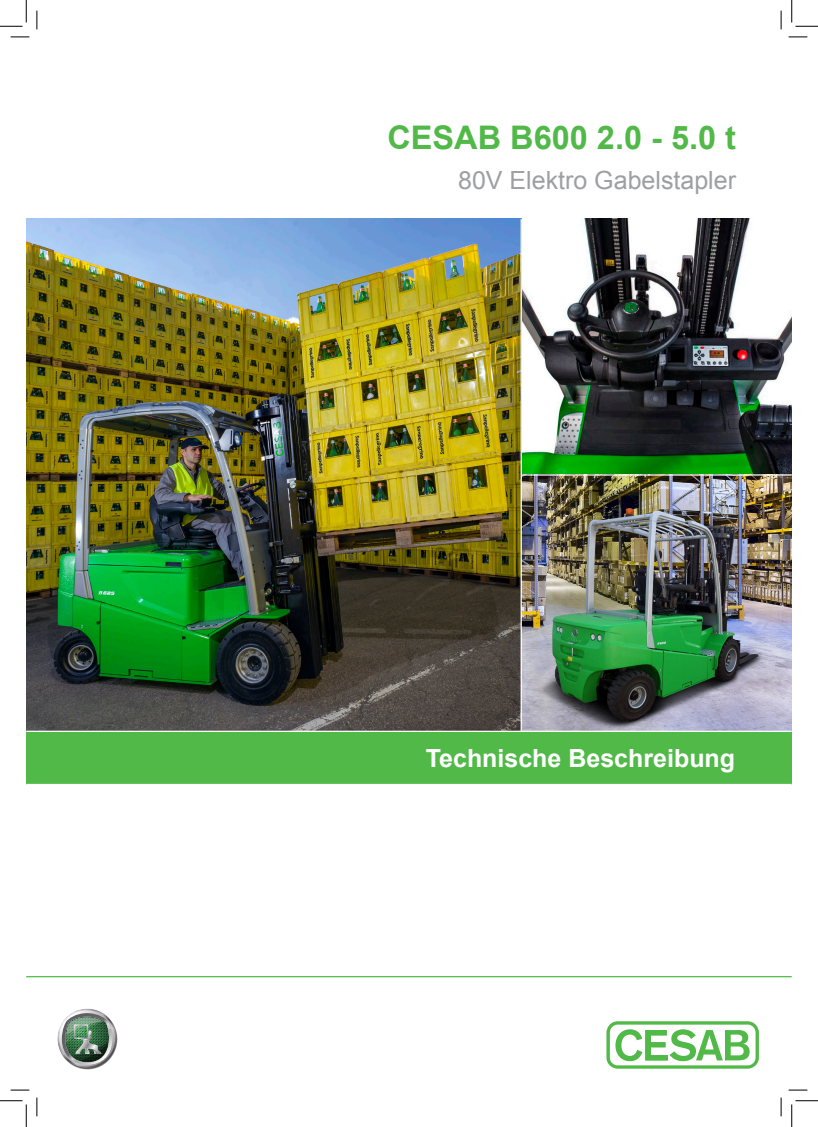
<style>
.page{position:relative;width:818px;height:1127px;background:#fff}
.page>*{position:absolute;margin:0;border:0;box-sizing:border-box;transform-origin:0 0}
.t1{font:700 32.5px "Arial";color:#51b948}
.t2{font:700 25px "Arial";color:#fff}
.t3{font:25px "Arial";color:#9d9fa2}
</style>
<div class="page">
<img style="left:26px;top:219px;width:766px;height:511px">
<div style="left:26px;top:731px;width:766px;height:53px;background:#51b948"></div>
<hr style="left:26px;top:783px;width:766px;height:2px;background:#fff">
<hr style="left:26px;top:975px;width:766px;height:2px;background:#51b948">
<hr style="left:521px;top:219px;width:1px;height:511px;background:#fff">
<hr style="left:521px;top:474px;width:271px;height:1px;background:#fff">
<img style="left:57px;top:1031px;width:61px;height:37px">
<img style="left:58px;top:1008px;width:58px;height:59px">
<svg style="left:606px;top:1021px;width:153px;height:47px"></svg>
<svg style="left:11px;top:36px;width:18px;height:2px"></svg>
<svg style="left:788px;top:36px;width:19px;height:2px"></svg>
<svg style="left:11px;top:1089px;width:18px;height:1px"></svg>
<svg style="left:788px;top:1089px;width:19px;height:1px"></svg>
<svg style="left:36px;top:11px;width:2px;height:18px"></svg>
<svg style="left:36px;top:1097px;width:2px;height:18px"></svg>
<svg style="left:780px;top:11px;width:2px;height:18px"></svg>
<svg style="left:780px;top:1097px;width:2px;height:18px"></svg>
<svg style="left:0;top:0;width:27px;height:27px"></svg>
<svg style="left:0;top:1100px;width:27px;height:26px"></svg>
<svg style="left:791px;top:0;width:27px;height:27px"></svg>
<svg style="left:791px;top:1100px;width:27px;height:26px"></svg>
<p class="t1" style="left:387px;top:116px;width:350px">CESAB B600 2.0 - 5.0 t</p>
<p class="t3" style="left:458px;top:164px;width:279px">80V Elektro Gabelstapler</p>
<p class="t2" style="left:426px;top:741px;width:311px">Technische Beschreibung</p>
</div>
